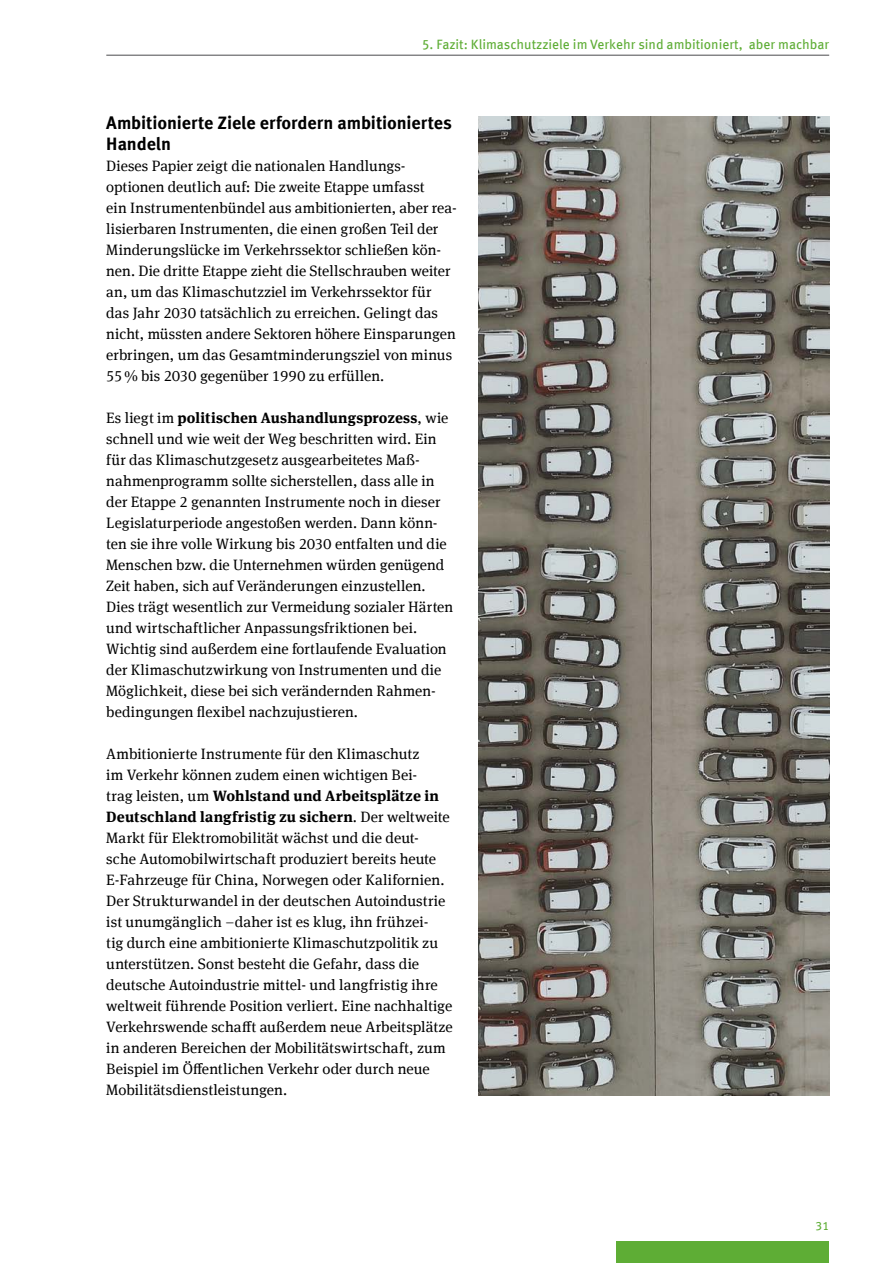
<style>
.page{position:relative;width:893px;height:1263px;background:#fff}
.page>*{position:absolute;margin:0;border:0;box-sizing:border-box;transform-origin:0 0}
.Innenseiten_H2_Subline{font:700 18px/21px "Meta Offc";letter-spacing:-.005em;color:#000}
.Innenseiten_P_Copytext{font:15px/21px "Meta Serif Offc";letter-spacing:.005em;color:#000}
.t1{font:13.5px "Meta Offc";color:#5ead35}
.t2{font:12px "Meta Offc";color:#5ead35}
.s1{font-weight:700}
</style>
<div class="page">
<div style="left:617px;top:1242px;width:212px;height:21px;background:#5ead35"></div>
<hr style="left:106px;top:55px;width:723px;height:1px;background:#4b4b4d">
<img style="left:478px;top:117px;width:351px;height:978px">
<p class="t1" style="left:422px;top:36px;width:7px">5.FAZIT:KLIMASCHUT</p>
<p class="t1" style="left:542px;top:36px;width:8px">ZZIELEIMVERKEHRSINDAMBITIONIERT,</p>
<p class="t1" style="left:749px;top:36px;width:8px">ABERMACHBA</p>
<h2 class="Innenseiten_H2_Subline" style="left:106px;top:113px;width:347px">Ambitionierte Ziele erfordern ambitioniertes<br>Handeln</h2>
<p class="Innenseiten_P_Copytext" style="left:106px;top:156px;width:352px">Dieses Papier zeigt die nationalen Handlungs&shy;optionen deutlich auf: Die zweite Etappe umfasst<br>ein Instrumentenbündel aus ambitionierten, aber rea&shy;lisierbaren Instrumenten, die einen großen Teil der Minderungslücke im Verkehrssektor schließen kön&shy;nen. Die dritte Etappe zieht die Stellschrauben weiter an, um das Klimaschutzziel im Verkehrssektor für das Jahr 2030 tatsächlich zu erreichen. Gelingt das nicht, müssten andere Sektoren höhere Einsparungen erbringen, um das Gesamtminderungsziel von minus 55% bis 2030 gegenüber 1990 zu erfüllen.</p>
<p class="Innenseiten_P_Copytext" style="left:106px;top:408px;width:349px">Es liegt im <span class="s1">politischen Aushandlungsprozess</span>, wie schnell und wie weit der Weg beschritten wird. Ein für das Klimaschutzgesetz ausgearbeitetes Maß&shy;nahmenprogramm sollte sicherstellen, dass alle in der Etappe 2 genannten Instrumente noch in dieser Legislaturperiode angestoßen werden. Dann könn&shy;ten sie ihre volle Wirkung bis 2030 entfalten und die Menschen bzw. die Unternehmen würden genügend Zeit haben, sich auf Veränderungen einzustellen.<br>Dies trägt wesentlich zur Vermeidung sozialer Härten und wirtschaftlicher Anpassungsfriktionen bei.<br>Wichtig sind außerdem eine fortlaufende Evaluation der Klimaschutzwirkung von Instrumenten und die Möglichkeit, diese bei sich verändernden Rahmen&shy;bedingungen flexibel nachzujustieren.</p>
<p class="Innenseiten_P_Copytext" style="left:106px;top:744px;width:348px">Ambitionierte Instrumente für den Klimaschutz<br>im Verkehr können zudem einen wichtigen Bei-<br>trag leisten, um <span class="s1">Wohlstand und Arbeitsplätze in Deutschland langfristig zu sichern</span>. Der weltweite Markt für Elektromobilität wächst und die deut-<br>sche Automobilwirtschaft produziert bereits heute E-Fahrzeuge für China, Norwegen oder Kalifornien.<br>Der Strukturwandel in der deutschen Autoindustrie ist unumgänglich –daher ist es klug, ihn frühzei-<br>tig durch eine ambitionierte Klimaschutzpolitik zu unterstützen. Sonst besteht die Gefahr, dass die deutsche Autoindustrie mittel- und langfristig ihre weltweit führende Position verliert. Eine nachhaltige Verkehrswende schafft außerdem neue Arbeitsplätze in anderen Bereichen der Mobilitätswirtschaft, zum Beispiel im Öffentlichen Verkehr oder durch neue Mobilitätsdienstleistungen.</p>
<p class="t2" style="left:815px;top:1218px;width:15px">31</p>
</div>
